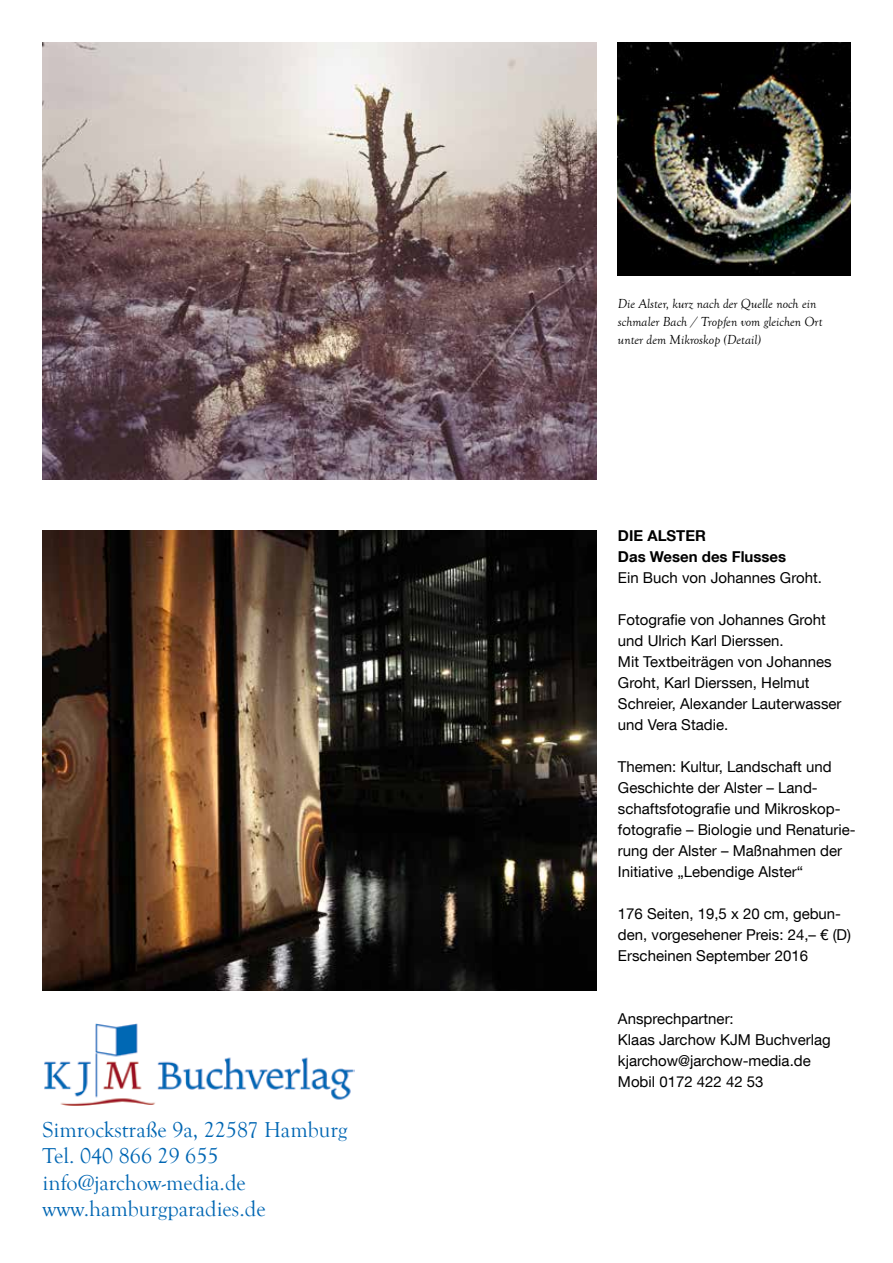
<style>
.page{position:relative;width:893px;height:1263px;background:#fff}
.page>*{position:absolute;margin:0;border:0;box-sizing:border-box;transform-origin:0 0}
.t1{font:22.2px/26.5px "Goudy Old Style T";color:#0066b3}
.t2{font:15px/21px "Helvetica Neue LT Com";color:#000}
.t3{font:700 15px/21px "Helvetica Neue LT Com";color:#000}
.t4{font:italic 13.5px/18px "Goudy Old Style T";color:#000}
</style>
<div class="page">
<img style="left:44px;top:1023px;width:310px;height:83px">
<img style="left:43px;top:43px;width:553px;height:437px">
<img style="left:618px;top:43px;width:232px;height:232px">
<img style="left:43px;top:530px;width:553px;height:461px">
<h1 class="t1" style="left:43px;top:1116px;width:306px">Simrockstraße 9a, 22587 Hamburg<br>Tel. 040 866 29 655 info@jarchow-media.de www.hamburgparadies.de</h1>
<p class="t4" style="left:618px;top:295px;width:206px">Die Alster, kurz nach der Quelle noch ein schmaler Bach / Tropfen vom gleichen Ort unter dem Mikroskop (Detail)</p>
<p class="t3" style="left:618px;top:525px;width:170px">DIE ALSTER<br>Das Wesen des Flusses</p>
<p class="t2" style="left:618px;top:567px;width:205px">Ein Buch von Johannes Groht.</p>
<p class="t2" style="left:618px;top:609px;width:225px">Fotografie von Johannes Groht und Ulrich Karl Dierssen.<br>Mit Textbeiträgen von Johannes<br>Groht, Karl Dierssen, Helmut<br>Schreier, Alexander Lauterwasser und Vera Stadie.</p>
<p class="t2" style="left:618px;top:756px;width:239px">Themen: Kultur, Landschaft und<br>Geschichte der Alster – Land&shy;schaftsfotografie und Mikroskop&shy;fotografie – Biologie und Renaturie&shy;rung der Alster – Maßnahmen der<br>Initiative „Lebendige Alster“</p>
<p class="t2" style="left:618px;top:903px;width:235px">176 Seiten, 19,5 x 20 cm, gebun&shy;den, vorgesehener Preis: 24,– € (D)<br>Erscheinen September 2016</p>
<p class="t2" style="left:618px;top:1008px;width:214px">Ansprechpartner:<br>Klaas Jarchow KJM Buchverlag kjarchow@jarchow-media.de<br>Mobil 0172 422 42 53</p>
</div>
